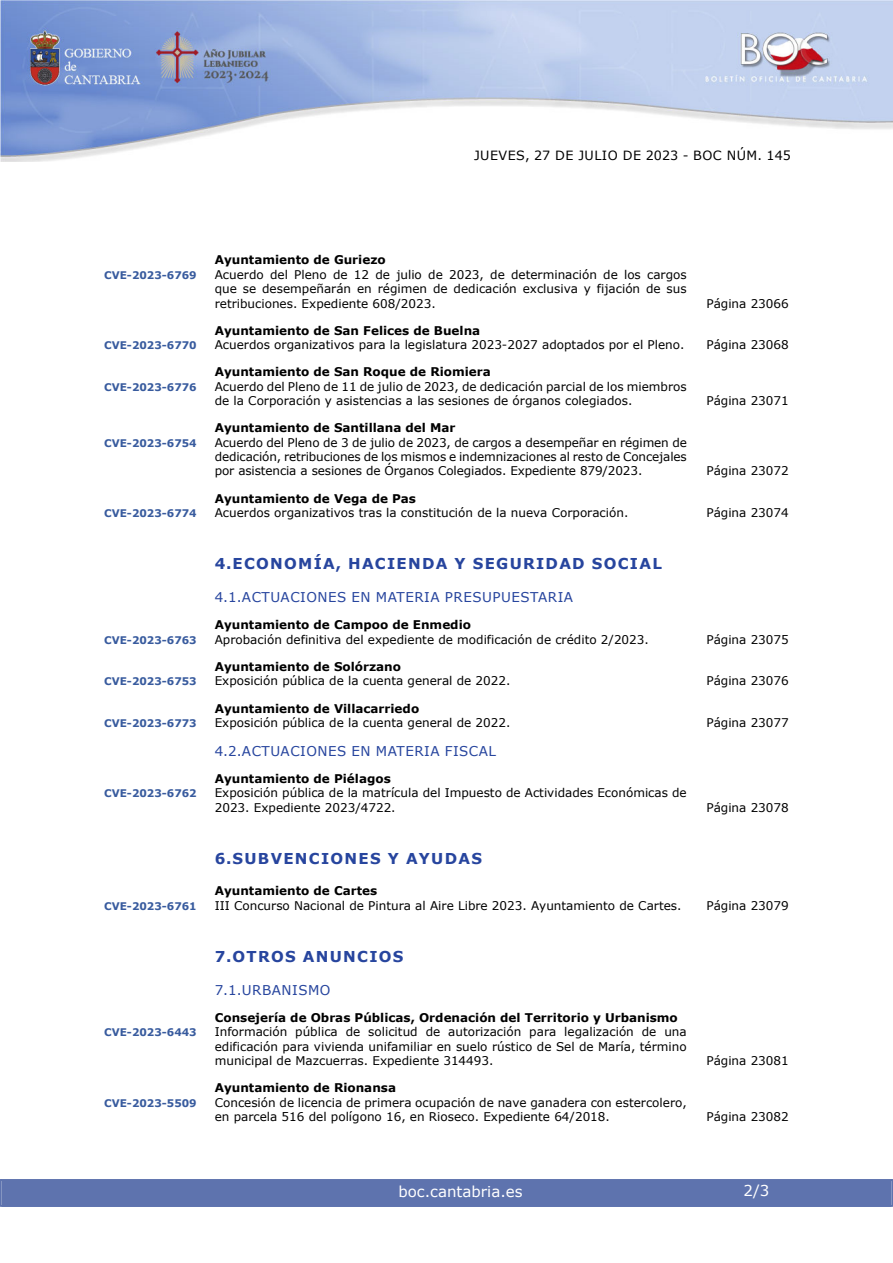
<style>
.page{position:relative;width:893px;height:1263px;background:#fff}
.page>*{position:absolute;margin:0;border:0;box-sizing:border-box;transform-origin:0 0}
.indice_1{font:700 15px "Verdana";letter-spacing:.085em;color:#27459e}
.t1{font:15px "Verdana";color:#fff}
.indice_2{font:13.5px "Verdana";letter-spacing:.035em;color:#27459e}
.t2{font:12.75px "Verdana";letter-spacing:.035em;color:#000}
.indice_4{font:12px/14.4px "Verdana";color:#000;text-align:justify}
.indice_3{font:700 12px "Verdana";color:#000}
.indice_4-2{font:700 10.5px "Verdana";color:#385b9e}
</style>
<div class="page">
<img style="left:0;top:0;width:893px;height:161px">
<div style="left:2px;top:1180px;width:889px;height:27px;background:#5e73ae"></div>
<div style="left:0;top:1179px;width:893px;height:28px;border:2px solid #5e73ae"></div>
<h4 class="indice_3" style="left:215px;top:251px;width:173px">Ayuntamiento de Guriezo</h4>
<p class="t2" style="left:474px;top:147px;width:318px">JUEVES, 27 DE JULIO DE 2023 - BOC NÚM. 145</p>
<p class="indice_4-2" style="left:104px;top:267px;width:94px">CVE-2023-6769</p>
<p class="indice_4" style="left:215px;top:267px;width:473px">Acuerdo del Pleno de 12 de julio de 2023, de determinación de los cargos que se desempeñarán en régimen de dedicación exclusiva y fijación de sus retribuciones. Expediente 608/2023.</p>
<h4 class="indice_3" style="left:215px;top:322px;width:267px">Ayuntamiento de San Felices de Buelna</h4>
<p class="indice_4" style="left:706px;top:296px;width:84px">Página 23066</p>
<p class="indice_4-2" style="left:104px;top:338px;width:94px">CVE-2023-6770</p>
<p class="indice_4" style="left:215px;top:337px;width:471px">Acuerdos organizativos para la legislatura 2023-2027 adoptados por el Pleno.</p>
<p class="indice_4" style="left:706px;top:337px;width:84px">Página 23068</p>
<h4 class="indice_3" style="left:215px;top:363px;width:278px">Ayuntamiento de San Roque de Riomiera</h4>
<p class="indice_4-2" style="left:104px;top:379px;width:94px">CVE-2023-6776</p>
<p class="indice_4" style="left:215px;top:379px;width:473px">Acuerdo del Pleno de 11 de julio de 2023, de dedicación parcial de los miembros de la Corporación y asistencias a las sesiones de órganos colegiados.</p>
<p class="indice_4" style="left:706px;top:393px;width:84px">Página 23071</p>
<h4 class="indice_3" style="left:215px;top:419px;width:242px">Ayuntamiento de Santillana del Mar</h4>
<p class="indice_4-2" style="left:104px;top:435px;width:94px">CVE-2023-6754</p>
<p class="indice_4" style="left:215px;top:435px;width:474px">Acuerdo del Pleno de 3 de julio de 2023, de cargos a desempeñar en régimen de dedicación, retribuciones de los mismos e indemnizaciones al resto de Concejales por asistencia a sesiones de Órganos Colegiados. Expediente 879/2023.</p>
<h4 class="indice_3" style="left:215px;top:490px;width:203px">Ayuntamiento de Vega de Pas</h4>
<p class="indice_4" style="left:706px;top:464px;width:84px">Página 23072</p>
<p class="indice_4-2" style="left:104px;top:506px;width:94px">CVE-2023-6774</p>
<p class="indice_4" style="left:215px;top:505px;width:415px">Acuerdos organizativos tras la constitución de la nueva Corporación.</p>
<p class="indice_4" style="left:706px;top:505px;width:84px">Página 23074</p>
<h2 class="indice_1" style="left:215px;top:553px;width:449px">4.ECONOMÍA, HACIENDA Y SEGURIDAD SOCIAL</h2>
<h3 class="indice_2" style="left:215px;top:588px;width:360px">4.1.ACTUACIONES EN MATERIA PRESUPUESTARIA</h3>
<h4 class="indice_3" style="left:215px;top:616px;width:258px">Ayuntamiento de Campoo de Enmedio</h4>
<p class="indice_4-2" style="left:104px;top:632px;width:94px">CVE-2023-6763</p>
<p class="indice_4" style="left:215px;top:632px;width:436px">Aprobación definitiva del expediente de modificación de crédito 2/2023.</p>
<p class="indice_4" style="left:706px;top:632px;width:84px">Página 23075</p>
<h4 class="indice_3" style="left:215px;top:658px;width:188px">Ayuntamiento de Solórzano</h4>
<p class="indice_4-2" style="left:104px;top:674px;width:94px">CVE-2023-6753</p>
<p class="indice_4" style="left:215px;top:674px;width:297px">Exposición pública de la cuenta general de 2022.</p>
<p class="indice_4" style="left:706px;top:674px;width:84px">Página 23076</p>
<h4 class="indice_3" style="left:215px;top:700px;width:206px">Ayuntamiento de Villacarriedo</h4>
<p class="indice_4-2" style="left:104px;top:716px;width:94px">CVE-2023-6773</p>
<p class="indice_4" style="left:215px;top:715px;width:297px">Exposición pública de la cuenta general de 2022.</p>
<p class="indice_4" style="left:706px;top:715px;width:84px">Página 23077</p>
<h3 class="indice_2" style="left:215px;top:742px;width:283px">4.2.ACTUACIONES EN MATERIA FISCAL</h3>
<h4 class="indice_3" style="left:215px;top:770px;width:178px">Ayuntamiento de Piélagos</h4>
<p class="indice_4-2" style="left:104px;top:786px;width:94px">CVE-2023-6762</p>
<p class="indice_4" style="left:215px;top:786px;width:473px">Exposición pública de la matrícula del Impuesto de Actividades Económicas de<br>2023. Expediente 2023/4722.</p>
<p class="indice_4" style="left:706px;top:800px;width:84px">Página 23078</p>
<h2 class="indice_1" style="left:215px;top:848px;width:269px">6.SUBVENCIONES Y AYUDAS</h2>
<h4 class="indice_3" style="left:215px;top:882px;width:164px">Ayuntamiento de Cartes</h4>
<p class="indice_4-2" style="left:104px;top:898px;width:94px">CVE-2023-6761</p>
<p class="indice_4" style="left:215px;top:898px;width:468px">III Concurso Nacional de Pintura al Aire Libre 2023. Ayuntamiento de Cartes.</p>
<p class="indice_4" style="left:706px;top:898px;width:84px">Página 23079</p>
<h2 class="indice_1" style="left:215px;top:945px;width:190px">7.OTROS ANUNCIOS</h2>
<h3 class="indice_2" style="left:215px;top:981px;width:117px">7.1.URBANISMO</h3>
<h4 class="indice_3" style="left:215px;top:1009px;width:465px">Consejería de Obras Públicas, Ordenación del Territorio y Urbanismo</h4>
<p class="indice_4-2" style="left:104px;top:1025px;width:94px">CVE-2023-6443</p>
<p class="indice_4" style="left:215px;top:1025px;width:473px">Información pública de solicitud de autorización para legalización de una edificación para vivienda unifamiliar en suelo rústico de Sel de María, término municipal de Mazcuerras. Expediente 314493.</p>
<p class="indice_4" style="left:706px;top:1053px;width:84px">Página 23081</p>
<h4 class="indice_3" style="left:215px;top:1079px;width:183px">Ayuntamiento de Rionansa</h4>
<p class="indice_4-2" style="left:104px;top:1095px;width:94px">CVE-2023-5509</p>
<p class="indice_4" style="left:215px;top:1095px;width:473px">Concesión de licencia de primera ocupación de nave ganadera con estercolero, en parcela 516 del polígono 16, en Rioseco. Expediente 64/2018.</p>
<p class="indice_4" style="left:706px;top:1109px;width:84px">Página 23082</p>
<p class="t1" style="left:398px;top:1181px;width:126px">boc.cantabria.es</p>
<p class="t1" style="left:744px;top:1180px;width:27px">2/3</p>
</div>
